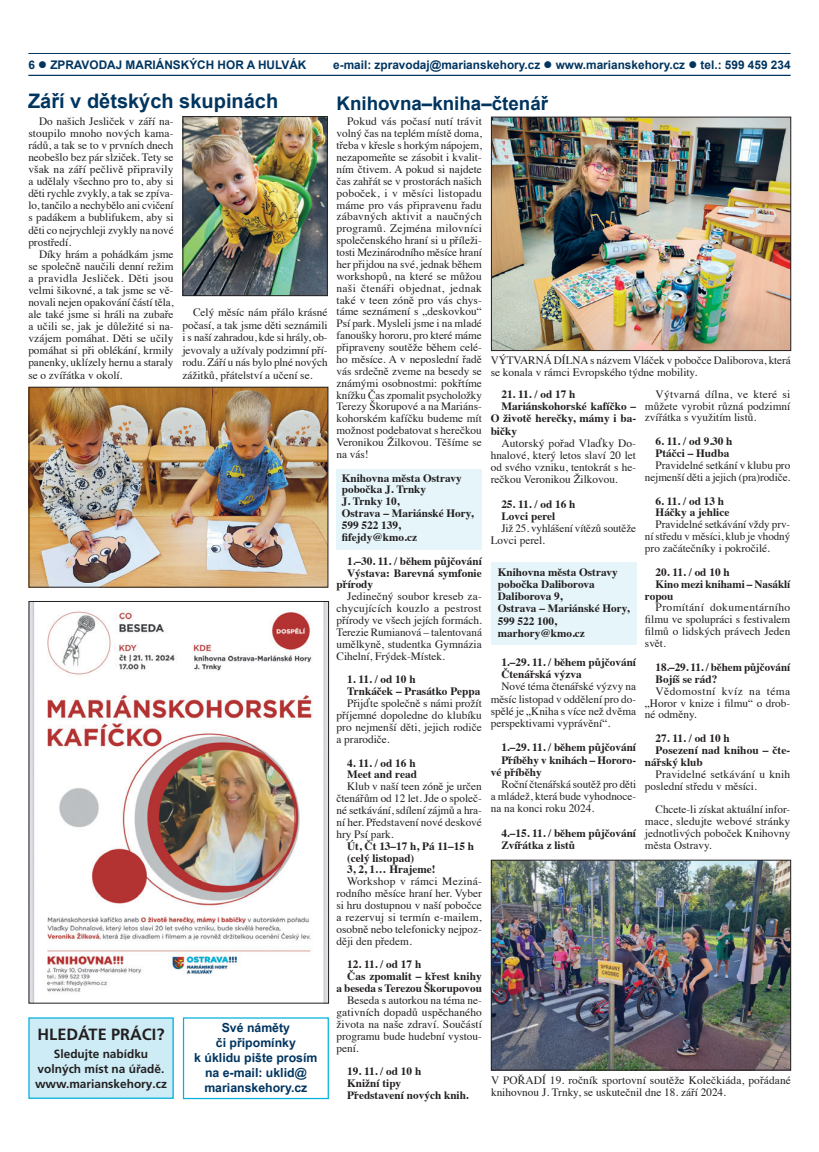
<style>
.page{position:relative;width:819px;height:1152px;background:#fff}
.page>*{position:absolute;margin:0;border:0;box-sizing:border-box;transform-origin:0 0}
.t1{font:700 20px "Arial";color:#003560}
.t2{font:700 18.75px "Arial";color:#003560}
.t3{font:700 16.25px "Frutiger LT Pro";color:#231f20}
.t4{font:700 12.5px/15px "Arial Narrow";color:#003560;text-align:center;scale:1.2 1}
.t5{font:700 11.88px "Arial";color:#003560}
.t6{font:700 11.88px/15px "Frutiger LT Pro";color:#231f20;text-align:center}
.t7{font:11.25px/11.9px "Times";color:#231f20;text-align:justify}
.t8{font:700 11.25px/11.9px "Times";color:#231f20}
</style>
<div class="page">
<div style="left:490px;top:562px;width:146px;height:83px;background:#e5f5fa"></div>
<div style="left:336px;top:469px;width:146px;height:80px;background:#e5f5fa"></div>
<hr style="left:28px;top:53px;width:762px;height:1px;background:#003560">
<hr style="left:28px;top:75px;width:762px;height:1px;background:#003560">
<img style="left:493px;top:862px;width:295px;height:206px">
<div style="left:491px;top:860px;width:299px;height:210px;border:1px solid #231f20"></div>
<img style="left:493px;top:119px;width:295px;height:230px">
<div style="left:491px;top:117px;width:299px;height:234px;border:1px solid #231f20"></div>
<img style="left:31px;top:603px;width:296px;height:398px">
<div style="left:29px;top:601px;width:300px;height:402px;border:1px solid #231f20"></div>
<img style="left:31px;top:389px;width:295px;height:196px">
<div style="left:29px;top:387px;width:299px;height:200px;border:1px solid #231f20"></div>
<img style="left:184px;top:118px;width:141px;height:176px">
<div style="left:182px;top:116px;width:145px;height:180px;border:1px solid #231f20"></div>
<div style="left:183px;top:1017px;width:146px;height:82px;border:1px solid #00b2dc"></div>
<div style="left:29px;top:1018px;width:144px;height:80px;background:#cdecf6"></div>
<p class="t5" style="left:28px;top:57px;width:279px">6 ● ZPRAVODAJ MARIÁNSKÝCH HOR A HULVÁK</p>
<p class="t5" style="left:333px;top:57px;width:459px">e-mail: zpravodaj@marianskehory.cz ● www.marianskehory.cz ● tel.: 599 459 234</p>
<h1 class="t1" style="left:28px;top:88px;width:252px">Září v dětských skupinách</h1>
<p class="t7" style="left:28px;top:114px;width:147px;text-indent:11px">Do našich Jesliček v září na&shy;stoupilo mnoho nových kama&shy;rádů, a tak se to v prvních dnech neobešlo bez pár slziček. Tety se však na září pečlivě připravily a udělaly všechno pro to, aby si děti rychle zvykly, a tak se zpíva&shy;lo, tančilo a nechybělo ani cvičení s padákem a bublifukem, aby si děti co nejrychleji zvykly na nové prostředí.</p>
<p class="t7" style="left:28px;top:247px;width:147px;text-indent:11px">Díky hrám a pohádkám jsme se společně naučili denní režim a pravidla Jesliček. Děti jsou velmi šikovné, a tak jsme se vě&shy;novali nejen opakování částí těla, ale také jsme si hráli na zubaře a učili se, jak je důležité si na&shy;vzájem pomáhat. Děti se učily pomáhat si při oblékání, krmily panenky, uklízely hernu a staraly se o zvířátka v okolí.</p>
<p class="t7" style="left:182px;top:305px;width:147px;line-height:12.5px;text-indent:11px">Celý měsíc nám přálo krásné počasí, a tak jsme děti seznámili i s naší zahradou, kde si hrály, ob&shy;jevovaly a užívaly podzimní pří&shy;rodu. Září u nás bylo plné nových zážitků, přátelství a učení se.</p>
<h3 class="t3" style="left:38px;top:1024px;width:128px">HLEDÁTE PRÁCI?</h3>
<p class="t6" style="left:35px;top:1046px;width:133px">Sledujte nabídku volných míst na úřadě. www.marianskehory.cz</p>
<p class="t4" style="left:194px;top:1019px;width:104px">Své náměty<br>či připomínky<br>k úklidu pište prosím na e-mail: uklid@ marianskehory.cz</p>
<h2 class="t2" style="left:336px;top:91px;width:213px">Knihovna–kniha–čtenář</h2>
<p class="t7" style="left:336px;top:115px;width:147px;text-indent:11px">Pokud vás počasí nutí trávit volný čas na teplém místě doma, třeba v křesle s horkým nápojem, nezapomeňte se zásobit i kvalit&shy;ním čtivem. A pokud si najdete čas zahřát se v prostorách našich poboček, i v měsíci listopadu máme pro vás připravenu řadu zábavných aktivit a naučných programů. Zejména milovníci společenského hraní si u příleži&shy;tosti Mezinárodního měsíce hraní her přijdou na své, jednak během workshopů, na které se můžou naši čtenáři objednat, jednak také v teen zóně pro vás chys&shy;táme seznámení s „deskovkou“ Psí park. Mysleli jsme i na mladé fanoušky hororu, pro které máme připraveny soutěže během celé&shy;ho měsíce. A v neposlední řadě vás srdečně zveme na besedy se známými osobnostmi: pokřtíme knížku Čas zpomalit psycholožky Terezy Škorupové a na Mariáns&shy;kohorském kafíčku budeme mít možnost podebatovat s herečkou Veronikou Žilkovou. Těšíme se na vás!</p>
<p class="t8" style="left:342px;top:471px;width:133px">Knihovna města Ostravy pobočka J. Trnky<br>J. Trnky 10,<br>Ostrava – Mariánské Hory,<br>599 522 139, fifejdy@kmo.cz</p>
<p class="t8" style="left:347px;top:554px;width:136px">1.–30. 11. / během půjčování</p>
<p class="t8" style="left:347px;top:565px;width:136px">Výstava: Barevná symfonie</p>
<p class="t8" style="left:336px;top:577px;width:38px">přírody</p>
<p class="t7" style="left:336px;top:589px;width:147px;text-indent:11px">Jedinečný soubor kreseb za&shy;chycujících kouzlo a pestrost přírody ve všech jejích formách.<br>Terezie Rumianová – talentovaná umělkyně, studentka Gymnázia Cihelní, Frýdek-Místek.</p>
<p class="t8" style="left:347px;top:672px;width:135px">1. 11. / od 10 h<br>Trnkáček – Prasátko Peppa</p>
<p class="t7" style="left:336px;top:696px;width:147px;text-indent:11px">Přijďte společně s námi prožít příjemné dopoledne do klubíku pro nejmenší děti, jejich rodiče a prarodiče.</p>
<p class="t8" style="left:347px;top:755px;width:71px">4. 11. / od 16 h<br>Meet and read</p>
<p class="t7" style="left:336px;top:779px;width:147px;text-indent:11px">Klub v naší teen zóně je určen čtenářům od 12 let. Jde o společ&shy;né setkávání, sdílení zájmů a hra&shy;ní her. Představení nové deskové hry Psí park.</p>
<p class="t8" style="left:347px;top:838px;width:128px">Út, Čt 13–17 h, Pá 11–15 h (celý listopad)<br>3, 2, 1… Hrajeme!</p>
<p class="t7" style="left:336px;top:874px;width:147px;text-indent:11px">Workshop v rámci Meziná&shy;rodního měsíce hraní her. Vyber si hru dostupnou v naší pobočce a rezervuj si termín e-mailem, osobně nebo telefonicky nejpoz&shy;ději den předem.</p>
<p class="t8" style="left:347px;top:957px;width:76px">12. 11. / od 17 h</p>
<p class="t8" style="left:347px;top:969px;width:136px">Čas zpomalit – křest knihy</p>
<p class="t8" style="left:336px;top:981px;width:147px">a beseda s Terezou Škorupovou</p>
<p class="t7" style="left:336px;top:993px;width:147px;text-indent:11px">Beseda s autorkou na téma ne&shy;gativních dopadů uspěchaného života na naše zdraví. Součástí programu bude hudební vystou&shy;pení.</p>
<p class="t8" style="left:347px;top:1064px;width:123px">19. 11. / od 10 h<br>Knižní tipy<br>Představení nových knih.</p>
<p class="t7" style="left:490px;top:353px;width:301px">VÝTVARNÁ DÍLNA s názvem Vláček v pobočce Daliborova, která se konala v rámci Evropského týdne mobility.</p>
<p class="t7" style="left:645px;top:387px;width:147px;text-indent:11px">Výtvarná dílna, ve které si můžete vyrobit různá podzimní zvířátka s využitím listů.</p>
<p class="t8" style="left:655px;top:434px;width:78px">6. 11. / od 9.30 h<br>Ptáčci – Hudba</p>
<p class="t7" style="left:645px;top:458px;width:147px;text-align:right">Pravidelné setkání v klubu pro nejmenší děti a jejich (pra)rodiče.</p>
<p class="t8" style="left:655px;top:493px;width:75px">6. 11. / od 13 h<br>Háčky a jehlice</p>
<p class="t7" style="left:645px;top:517px;width:147px;text-indent:11px">Pravidelné setkávání vždy prv&shy;ní středu v měsíci, klub je vhodný pro začátečníky i pokročilé.</p>
<p class="t8" style="left:655px;top:565px;width:76px">20. 11. / od 10 h</p>
<p class="t8" style="left:655px;top:577px;width:136px">Kino mezi knihami – Nasáklí</p>
<p class="t8" style="left:645px;top:588px;width:30px">ropou</p>
<p class="t7" style="left:645px;top:601px;width:147px;text-indent:11px">Promítání dokumentárního filmu ve spolupráci s festivalem filmů o lidských právech Jeden svět.</p>
<p class="t8" style="left:655px;top:660px;width:136px">18.–29. 11. / během půjčování<br>Bojíš se rád?</p>
<p class="t7" style="left:645px;top:684px;width:147px;text-indent:11px">Vědomostní kvíz na téma „Horor v knize i filmu“ o drob&shy;né odměny.</p>
<p class="t8" style="left:655px;top:731px;width:76px">27. 11. / od 10 h</p>
<p class="t8" style="left:655px;top:743px;width:136px">Posezení nad knihou – čte-</p>
<p class="t8" style="left:645px;top:755px;width:59px">nářský klub</p>
<p class="t7" style="left:645px;top:767px;width:147px;text-indent:11px">Pravidelné setkávání u knih poslední středu v měsíci.</p>
<p class="t7" style="left:645px;top:802px;width:147px;text-indent:11px">Chcete-li získat aktuální infor&shy;mace, sledujte webové stránky jednotlivých poboček Knihovny města Ostravy.</p>
<p class="t8" style="left:501px;top:387px;width:76px">21. 11. / od 17 h</p>
<p class="t8" style="left:501px;top:399px;width:136px">Mariánskohorské kafíčko –</p>
<p class="t8" style="left:490px;top:411px;width:147px">O životě herečky, mámy i ba-</p>
<p class="t8" style="left:490px;top:423px;width:28px">bičky</p>
<p class="t7" style="left:490px;top:436px;width:147px;text-indent:11px">Autorský pořad Vlaďky Do&shy;hnalové, který letos slaví 20 let od svého vzniku, tentokrát s he&shy;rečkou Veronikou Žilkovou.</p>
<p class="t8" style="left:501px;top:496px;width:76px">25. 11. / od 16 h<br>Lovci perel</p>
<p class="t7" style="left:490px;top:521px;width:147px;text-indent:11px">Již 25. vyhlášení vítězů soutěže<br>Lovci perel.</p>
<p class="t8" style="left:498px;top:564px;width:133px">Knihovna města Ostravy pobočka Daliborova<br>Daliborova 9,<br>Ostrava – Mariánské Hory,<br>599 522 100, marhory@kmo.cz</p>
<p class="t8" style="left:501px;top:655px;width:136px">1.–29. 11. / během půjčování<br>Čtenářská výzva</p>
<p class="t7" style="left:490px;top:679px;width:147px;text-indent:11px">Nové téma čtenářské výzvy na měsíc listopad v oddělení pro do&shy;spělé je „Kniha s více než dvěma perspektivami vyprávění“.</p>
<p class="t8" style="left:501px;top:740px;width:136px">1.–29. 11. / během půjčování</p>
<p class="t8" style="left:501px;top:752px;width:136px">Příběhy v knihách – Hororo-</p>
<p class="t8" style="left:490px;top:764px;width:52px">vé příběhy</p>
<p class="t7" style="left:490px;top:777px;width:147px;text-indent:11px">Roční čtenářská soutěž pro děti a mládež, která bude vyhodnoce&shy;na na konci roku 2024.</p>
<p class="t8" style="left:501px;top:825px;width:136px">4.–15. 11. / během půjčování<br>Zvířátka z listů</p>
<p class="t7" style="left:491px;top:1073px;width:301px">V POŘADÍ 19. ročník sportovní soutěže Kolečkiáda, pořádané knihovnou J. Trnky, se uskutečnil dne 18. září 2024.</p>
</div>
